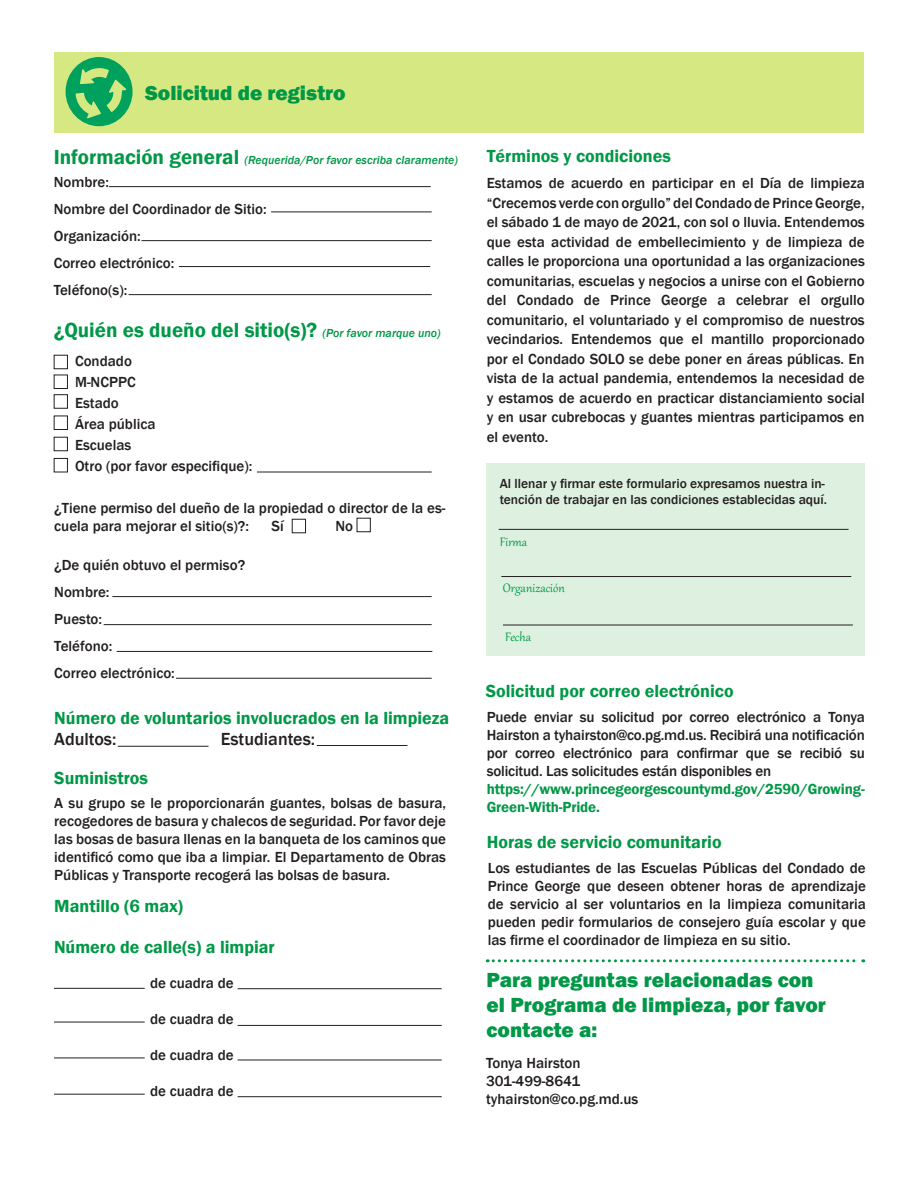
<style>
.page{position:relative;width:918px;height:1188px;background:#fff}
.page>*{position:absolute;margin:0;border:0;box-sizing:border-box;transform-origin:0 0}
.t1{font:800 21px/25.2px "Franklin Gothic";color:#009847}
.t2{font:600 21px "Franklin Gothic";color:#009847}
.t3{font:600 18px "Franklin Gothic";color:#009847}
.t4{font:500 18px "Franklin Gothic";color:#231f20}
.t5{font:500 15px/19.5px "Franklin Gothic";color:#231f20;text-align:justify}
.t6{font:600 15px/18px "Franklin Gothic";letter-spacing:-.01em;color:#009847}
.t7{font:15px "Gabriola";color:#009847}
.t8{font:500 13.5px/16.5px "Franklin Gothic";color:#231f20}
.t9{font:italic 500 12px "Franklin Gothic";color:#009847}
.s1{font-weight:600;font-style:normal;font-size:21px}
.s2{font-weight:500;font-style:italic;font-size:12px}
</style>
<div class="page">
<div style="left:54px;top:52px;width:810px;height:81px;background:#d6e882"></div>
<hr style="left:109px;top:186px;width:322px;height:1px;background:#231f20">
<hr style="left:141px;top:240px;width:291px;height:1px;background:#231f20">
<hr style="left:179px;top:266px;width:251px;height:1px;background:#231f20">
<hr style="left:129px;top:294px;width:303px;height:1px;background:#231f20">
<svg style="left:487px;top:959px;width:377px;height:3px"></svg>
<div style="left:487px;top:463px;width:378px;height:192px;background:#def1e0"></div>
<hr style="left:499px;top:529px;width:350px;height:1px;background:#231f20">
<hr style="left:501px;top:576px;width:350px;height:1px;background:#231f20">
<hr style="left:503px;top:625px;width:350px;height:1px;background:#231f20">
<hr style="left:54px;top:988px;width:91px;height:1px;background:#231f20">
<hr style="left:54px;top:1022px;width:91px;height:1px;background:#231f20">
<hr style="left:54px;top:1058px;width:91px;height:1px;background:#231f20">
<hr style="left:54px;top:1094px;width:91px;height:1px;background:#231f20">
<hr style="left:238px;top:988px;width:204px;height:1px;background:#231f20">
<hr style="left:238px;top:1025px;width:204px;height:1px;background:#231f20">
<hr style="left:238px;top:1060px;width:204px;height:1px;background:#231f20">
<hr style="left:238px;top:1096px;width:204px;height:1px;background:#231f20">
<svg style="left:66px;top:57px;width:67px;height:69px"></svg>
<hr style="left:271px;top:212px;width:161px;height:1px;background:#231f20">
<div style="left:54px;top:355px;width:14px;height:14px;border:1px solid #231f20"></div>
<div style="left:54px;top:375px;width:14px;height:14px;border:1px solid #231f20"></div>
<div style="left:54px;top:394px;width:14px;height:15px;border:1px solid #231f20"></div>
<div style="left:54px;top:416px;width:14px;height:14px;border:1px solid #231f20"></div>
<div style="left:54px;top:437px;width:14px;height:14px;border:1px solid #231f20"></div>
<div style="left:54px;top:458px;width:14px;height:14px;border:1px solid #231f20"></div>
<hr style="left:257px;top:472px;width:175px;height:1px;background:#231f20">
<div style="left:292px;top:519px;width:14px;height:14px;border:1px solid #231f20"></div>
<div style="left:357px;top:518px;width:14px;height:14px;border:1px solid #231f20"></div>
<hr style="left:112px;top:596px;width:320px;height:1px;background:#231f20">
<hr style="left:104px;top:624px;width:328px;height:1px;background:#231f20">
<hr style="left:117px;top:651px;width:315px;height:1px;background:#231f20">
<hr style="left:176px;top:678px;width:256px;height:1px;background:#231f20">
<hr style="left:118px;top:746px;width:90px;height:1px;background:#231f20">
<hr style="left:317px;top:745px;width:91px;height:1px;background:#231f20">
<p class="t1" style="left:145px;top:81px;width:202px">Solicitud de registro</p>
<p class="t9" style="left:54px;top:153px;width:406px"><span class="s1">Información general</span> (Requerida/Por favor escriba claramente)</p>
<p class="t5" style="left:54px;top:172px;width:57px">Nombre:</p>
<p class="t5" style="left:54px;top:199px;width:215px">Nombre del Coordinador de Sitio:</p>
<p class="t5" style="left:54px;top:226px;width:89px">Organización:</p>
<p class="t5" style="left:54px;top:253px;width:122px">Correo electrónico:</p>
<p class="t5" style="left:54px;top:280px;width:75px">Teléfono(s):</p>
<p class="t2" style="left:54px;top:317px;width:389px">¿Quién es dueño del sitio(s)? <span class="s2">(Por favor marque uno)</span></p>
<p class="t5" style="left:75px;top:351px;width:58px">Condado</p>
<p class="t5" style="left:75px;top:372px;width:62px">M-NCPPC</p>
<p class="t5" style="left:75px;top:393px;width:45px">Estado</p>
<p class="t5" style="left:75px;top:414px;width:82px">Área pública</p>
<p class="t5" style="left:75px;top:435px;width:179px;line-height:21px">Escuelas<br>Otro (por favor especifique):</p>
<p class="t5" style="left:54px;top:499px;width:393px;line-height:18px">¿Tiene permiso del dueño de la propiedad o director de la es&shy;cuela para mejorar el sitio(s)?:</p>
<p class="t5" style="left:272px;top:517px;width:14px">Sí</p>
<p class="t5" style="left:336px;top:517px;width:19px">No</p>
<p class="t5" style="left:54px;top:555px;width:192px">¿De quién obtuvo el permiso?</p>
<p class="t5" style="left:54px;top:582px;width:57px">Nombre:</p>
<p class="t5" style="left:54px;top:609px;width:49px">Puesto:</p>
<p class="t5" style="left:54px;top:636px;width:60px">Teléfono:</p>
<p class="t5" style="left:54px;top:663px;width:122px">Correo electrónico:</p>
<p class="t3" style="left:54px;top:707px;width:397px">Número de voluntarios involucrados en la limpieza</p>
<p class="t4" style="left:54px;top:728px;width:64px">Adultos:</p>
<p class="t4" style="left:221px;top:728px;width:96px">Estudiantes:</p>
<p class="t3" style="left:54px;top:767px;width:95px">Suministros</p>
<p class="t5" style="left:54px;top:795px;width:393px;line-height:18px">A su grupo se le proporcionarán guantes, bolsas de basura, recogedores de basura y chalecos de seguridad. Por favor deje las bosas de basura llenas en la banqueta de los caminos que identificó como que iba a limpiar. El Departamento de Obras Públicas y Transporte recogerá las bolsas de basura.</p>
<p class="t3" style="left:54px;top:895px;width:130px">Mantillo (6 max)</p>
<p class="t3" style="left:54px;top:935px;width:222px">Número de calle(s) a limpiar</p>
<p class="t5" style="left:150px;top:973px;width:85px">de cuadra de</p>
<p class="t5" style="left:150px;top:1009px;width:85px">de cuadra de</p>
<p class="t5" style="left:150px;top:1045px;width:85px">de cuadra de</p>
<p class="t5" style="left:150px;top:1081px;width:85px">de cuadra de</p>
<p class="t3" style="left:487px;top:145px;width:186px">Términos y condiciones</p>
<p class="t5" style="left:487px;top:174px;width:380px">Estamos de acuerdo en participar en el Día de limpieza “Crecemos verde con orgullo” del Condado de Prince George, el sábado 1 de mayo de 2021, con sol o lluvia. Entendemos que esta actividad de embellecimiento y de limpieza de calles le proporciona una oportunidad a las organizaciones comunitarias, escuelas y negocios a unirse con el Gobierno del Condado de Prince George a celebrar el orgullo comunitario, el voluntariado y el compromiso de nuestros vecindarios. Entendemos que el mantillo proporcionado por el Condado SOLO se debe poner en áreas públicas. En vista de la actual pandemia, entendemos la necesidad de y estamos de acuerdo en practicar distanciamiento social y en usar cubrebocas y guantes mientras participamos en el evento.</p>
<p class="t8" style="left:500px;top:475px;width:329px">Al llenar y firmar este formulario expresamos nuestra in&shy;tención de trabajar en las condiciones establecidas aquí.</p>
<p class="t7" style="left:500px;top:532px;width:29px">Firma</p>
<p class="t7" style="left:503px;top:579px;width:63px">Organización</p>
<p class="t7" style="left:505px;top:627px;width:28px">Fecha</p>
<p class="t3" style="left:486px;top:680px;width:250px">Solicitud por correo electrónico</p>
<p class="t5" style="left:487px;top:708px;width:380px;line-height:18px">Puede enviar su solicitud por correo electrónico a Tonya Hairston a tyhairston@co.pg.md.us. Recibirá una notificación por correo electrónico para confirmar que se recibió su solicitud. Las solicitudes están disponibles en</p>
<p class="t6" style="left:487px;top:780px;width:380px">https://www.princegeorgescountymd.gov/2590/Growing-<br>Green-With-Pride.</p>
<p class="t3" style="left:487px;top:831px;width:236px">Horas de servicio comunitario</p>
<p class="t5" style="left:488px;top:859px;width:380px;line-height:18px">Los estudiantes de las Escuelas Públicas del Condado de Prince George que deseen obtener horas de aprendizaje de servicio al ser voluntarios en la limpieza comunitaria pueden pedir formularios de consejero guía escolar y que las firme el coordinador de limpieza en su sitio.</p>
<p class="t1" style="left:487px;top:967px;width:341px">Para preguntas relacionadas con el Programa de limpieza, por favor contacte a:</p>
<p class="t5" style="left:486px;top:1053px;width:96px">Tonya Hairston</p>
<p class="t5" style="left:486px;top:1071px;width:96px">301-499-8641</p>
<p class="t5" style="left:486px;top:1089px;width:154px">tyhairston@co.pg.md.us</p>
</div>
